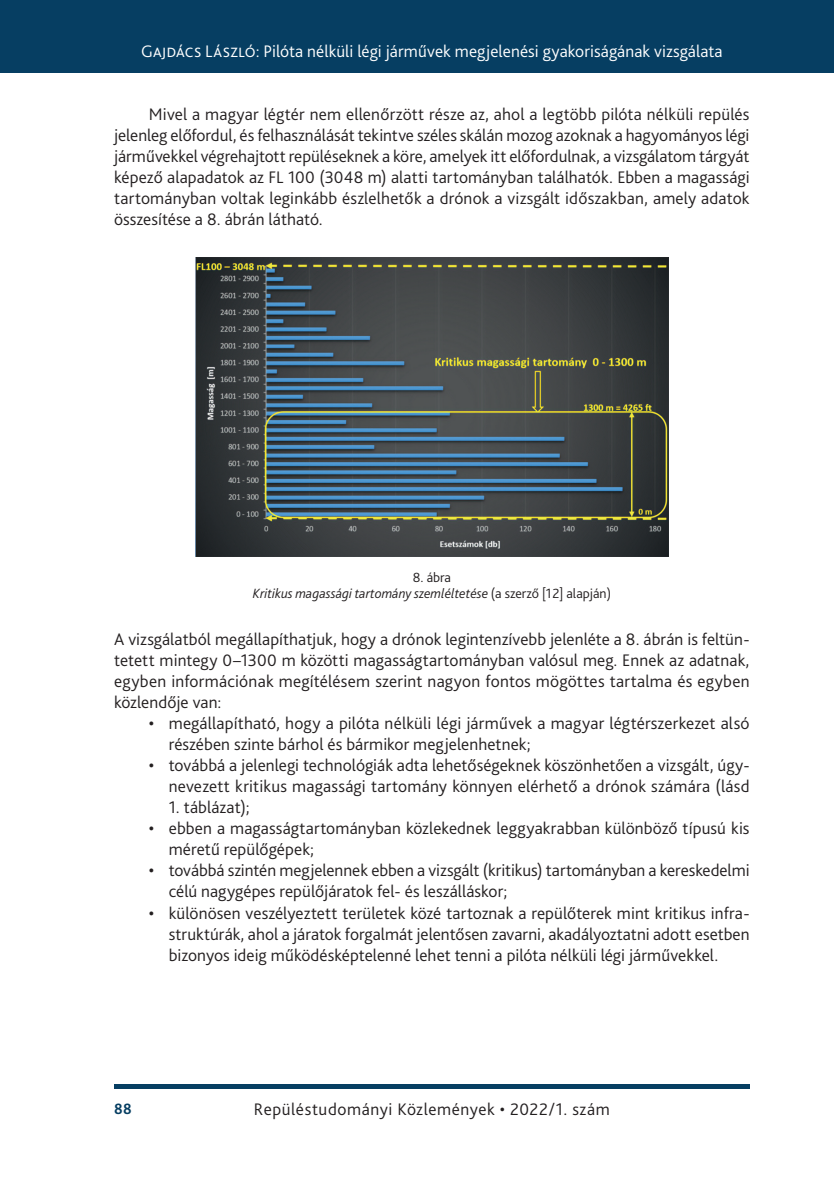
<style>
.page{position:relative;width:834px;height:1181px;background:#fff}
.page>*{position:absolute;margin:0;border:0;box-sizing:border-box;transform-origin:0 0}
._1__Body{font:300 17.5px/21px "Bliss Pro";letter-spacing:.005em;color:#231f20}
._2__Body_1st_paragra{font:300 17.5px/21px "Bliss Pro";letter-spacing:.005em;color:#231f20;text-align:justify}
.t1{font:300 17.5px "Bliss Pro";letter-spacing:.005em;color:#fff}
._1__Body-2{font:300 17.5px "Bliss Pro";letter-spacing:.03em;color:#231f20}
.t2{font:700 15.75px "Bliss Pro";color:#063e62;scale:.95 1}
.Ábra__képalárás{font:italic 300 14px "Bliss Pro";color:#231f20}
.Ábra_címe{font:300 14px "Bliss Pro";color:#231f20}
.s1{font-style:normal}
.s2{font-weight:400}
</style>
<div class="page">
<div style="left:0;top:0;width:833px;height:73px;background:#063e62"></div>
<hr style="left:833px;top:0;width:1px;height:73px;background:#063e62">
<div style="left:114px;top:1084px;width:635px;height:5px;background:#063e62"></div>
<img style="left:196px;top:257px;width:472px;height:299px">
<p class="t1" style="left:141px;top:41px;width:583px">Gajdács László: Pilóta nélküli légi járművek megjelenési gyakoriságának vizsgálata</p>
<p class="_1__Body" style="left:114px;top:103px;width:637px;text-align:justify;text-indent:35px">Mivel a magyar légtér nem ellenőrzött része az, ahol a legtöbb pilóta nélküli repülés jelenleg előfordul, és felhasználását tekintve széles skálán mozog azoknak a hagyományos légi járművekkel végrehajtott repüléseknek a köre, amelyek itt előfordulnak, a vizsgálatom tárgyát képező alapadatok az FL 100 (3048 m) alatti tartományban találhatók. Ebben a magassági tartományban voltak leginkább észlelhetők a drónok a vizsgált időszakban, amely adatok összesítése a -8. ábrán látható.</p>
<p class="Ábra_címe" style="left:412px;top:569px;width:40px">8. ábra</p>
<p class="Ábra__képalárás" style="left:253px;top:585px;width:360px">Kritikus magassági tartomány szemléltetése <span class="s1">(a szerző [12] alapján)</span></p>
<p class="_2__Body_1st_paragra" style="left:114px;top:628px;width:636px">A vizsgálatból megállapíthatjuk, hogy a drónok legintenzívebb jelenléte a -8. ábrán is feltün&shy;tetett mintegy 0–1300 m közötti magasságtartományban valósul meg. Ennek az adatnak, egyben információnak megítélésem szerint nagyon fontos mögöttes tartalma és egyben közlendője van:</p>
<p class="_1__Body" style="left:169px;top:712px;width:582px;text-indent:-20px"><span class="s2">•</span> megállapítható, hogy a pilóta nélküli légi járművek a magyar légtérszerkezet alsó részében szinte bárhol és bármikor megjelenhetnek;</p>
<p class="_1__Body" style="left:149px;top:754px;width:602px;text-align:right"><span class="s2">•</span> továbbá a jelenlegi technológiák adta lehetőségeknek köszönhetően a vizsgált, úgy&shy;nevezett kritikus magassági tartomány könnyen elérhető a drónok számára (lásd</p>
<p class="_1__Body" style="left:169px;top:796px;width:82px">1. táblázat);</p>
<p class="_1__Body" style="left:169px;top:817px;width:582px;text-indent:-20px"><span class="s2">•</span> ebben a magasságtartományban közlekednek leggyakrabban különböző típusú kis méretű repülőgépek;</p>
<p class="_1__Body" style="left:169px;top:859px;width:582px;text-indent:-20px"><span class="s2">•</span> továbbá szintén megjelennek ebben a vizsgált (kritikus) tartományban a kereskedelmi célú nagygépes repülőjáratok fel- és leszálláskor;</p>
<p class="_1__Body" style="left:169px;top:901px;width:582px;text-align:justify;text-indent:-20px"><span class="s2">•</span> különösen veszélyeztett területek közé tartoznak a repülőterek mint kritikus infra&shy;struktúrák, ahol a járatok forgalmát jelentősen zavarni, akadályoztatni adott esetben bizonyos ideig működésképtelenné lehet tenni a pilóta nélküli légi járművekkel.</p>
<p class="t2" style="left:114px;top:1099px;width:20px">88</p>
<p class="_1__Body-2" style="left:254px;top:1098px;width:357px">Repüléstudományi Közlemények • 2022/1. szám</p>
</div>
